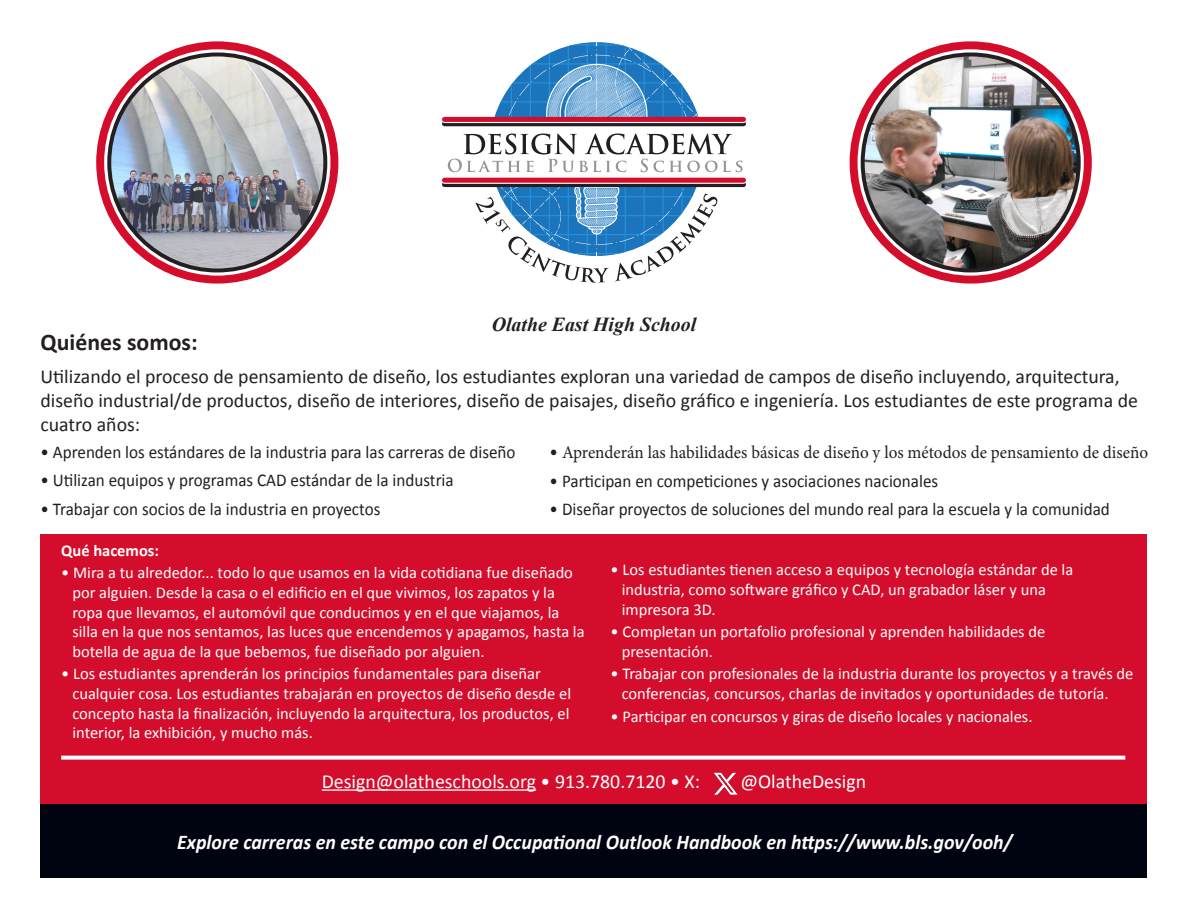
<style>
.page{position:relative;width:1188px;height:918px;background:#fff}
.page>*{position:absolute;margin:0;border:0;box-sizing:border-box;transform-origin:0 0}
.t1{font:700 23.85px "Calibri";color:#231f20}
.t2{font:italic 700 21px "Calibri";color:#fff;scale:.95 1}
.t3{font:19.8px/23.9px "Calibri";color:#231f20}
.t4{font:19.8px "Calibri";color:#fff}
.t5{font:italic 700 19.8px "Times New Roman";color:#231f20}
.t6{font:18px "Calibri";color:#231f20;scale:.95 1}
.t7{font:18px "Minion Pro";color:#231f20;scale:.95 1}
.t8{font:16.5px/19.6px "Calibri";color:#fff}
.t9{font:700 16.5px "Calibri";color:#fff}
.s1{font-family:"Calibri"}
</style>
<div class="page">
<div style="left:40px;top:804px;width:1108px;height:74px;background:#000310"></div>
<div style="left:40px;top:535px;width:1108px;height:269px;background:#d30d2b"></div>
<div style="left:96px;top:41px;width:242px;height:243px;border:8px solid #d30d2b;border-radius:50%"></div>
<img style="left:109px;top:54px;width:216px;height:216px;border-radius:106px">
<div style="left:850px;top:41px;width:242px;height:243px;border:8px solid #d30d2b;border-radius:50%"></div>
<img style="left:863px;top:54px;width:216px;height:216px;border-radius:108px">
<svg style="left:61px;top:756px;width:1064px;height:4px;background:#fae6e9"></svg>
<hr style="left:322px;top:789px;width:214px;height:2px;background:#fff">
<div style="left:444px;top:121px;width:300px;height:5px;background:#292526"></div>
<div style="left:444px;top:118px;width:300px;height:5px;background:#fff"></div>
<div style="left:444px;top:117px;width:300px;height:5px;background:#d30d2b"></div>
<div style="left:444px;top:182px;width:300px;height:5px;background:#231f20"></div>
<div style="left:444px;top:179px;width:300px;height:5px;background:#dddcdc"></div>
<div style="left:444px;top:178px;width:300px;height:5px;background:#d30d2b"></div>
<svg style="left:448px;top:42px;width:295px;height:241px"></svg>
<img style="left:713px;top:772px;width:25px;height:23px">
<p class="t5" style="left:492px;top:314px;width:206px">Olathe East High School</p>
<h1 class="t1" style="left:40px;top:332px;width:159px">Quiénes somos:</h1>
<p class="t3" style="left:40px;top:366px;width:1099px">Utilizando el proceso de pensamiento de diseño, los estudiantes exploran una variedad de campos de diseño incluyendo, arquitectura, diseño industrial/de productos, diseño de interiores, diseño de paisajes, diseño gráfico e ingeniería. Los estudiantes de este programa de cuatro años:</p>
<p class="t6" style="left:40px;top:444px;width:502px">• Aprenden los estándares de la industria para las carreras de diseño</p>
<p class="t6" style="left:40px;top:473px;width:437px">• Utilizan equipos y programas CAD estándar de la industria</p>
<p class="t6" style="left:40px;top:501px;width:359px">• Trabajar con socios de la industria en proyectos</p>
<p class="t7" style="left:550px;top:440px;width:632px"><span class="s1">•</span> Aprenderán las habilidades básicas de diseño y los métodos de pensamiento de diseño</p>
<p class="t6" style="left:550px;top:473px;width:411px">• Participan en competiciones y asociaciones nacionales</p>
<p class="t6" style="left:550px;top:502px;width:591px">• Diseñar proyectos de soluciones del mundo real para la escuela y la comunidad</p>
<p class="t9" style="left:61px;top:543px;width:99px">Qué hacemos:</p>
<p class="t8" style="left:72px;top:564px;width:514px;text-indent:-11px">• Mira a tu alrededor... todo lo que usamos en la vida cotidiana fue diseñado por alguien. Desde la casa o el edificio en el que vivimos, los zapatos y la ropa que llevamos, el automóvil que conducimos y en el que viajamos, la silla en la que nos sentamos, las luces que encendemos y apagamos, hasta la botella de agua de la que bebemos, fue diseñado por alguien.</p>
<p class="t8" style="left:72px;top:666px;width:500px;text-indent:-11px">• Los estudiantes aprenderán los principios fundamentales para diseñar cualquier cosa. Los estudiantes trabajarán en proyectos de diseño desde el concepto hasta la finalización, incluyendo la arquitectura, los productos, el interior, la exhibición, y mucho más.</p>
<p class="t8" style="left:622px;top:561px;width:453px;text-indent:-11px">• Los estudiantes tienen acceso a equipos y tecnología estándar de la industria, como software gráfico y CAD, un grabador láser y una impresora 3D.</p>
<p class="t8" style="left:622px;top:623px;width:425px;text-indent:-11px">• Completan un portafolio profesional y aprenden habilidades de presentación.</p>
<p class="t8" style="left:622px;top:666px;width:513px;text-indent:-11px">• Trabajar con profesionales de la industria durante los proyectos y a través de conferencias, concursos, charlas de invitados y oportunidades de tutoría.</p>
<p class="t8" style="left:611px;top:708px;width:423px">• Participar en concursos y giras de diseño locales y nacionales.</p>
<p class="t4" style="left:322px;top:773px;width:380px">Design@olatheschools.org • 913.780.7120 • X:</p>
<p class="t4" style="left:740px;top:773px;width:127px">@OlatheDesign</p>
<p class="t2" style="left:177px;top:834px;width:881px">Explore carreras en este campo con el Occupational Outlook Handbook en https://www.bls.gov/ooh/</p>
</div>
